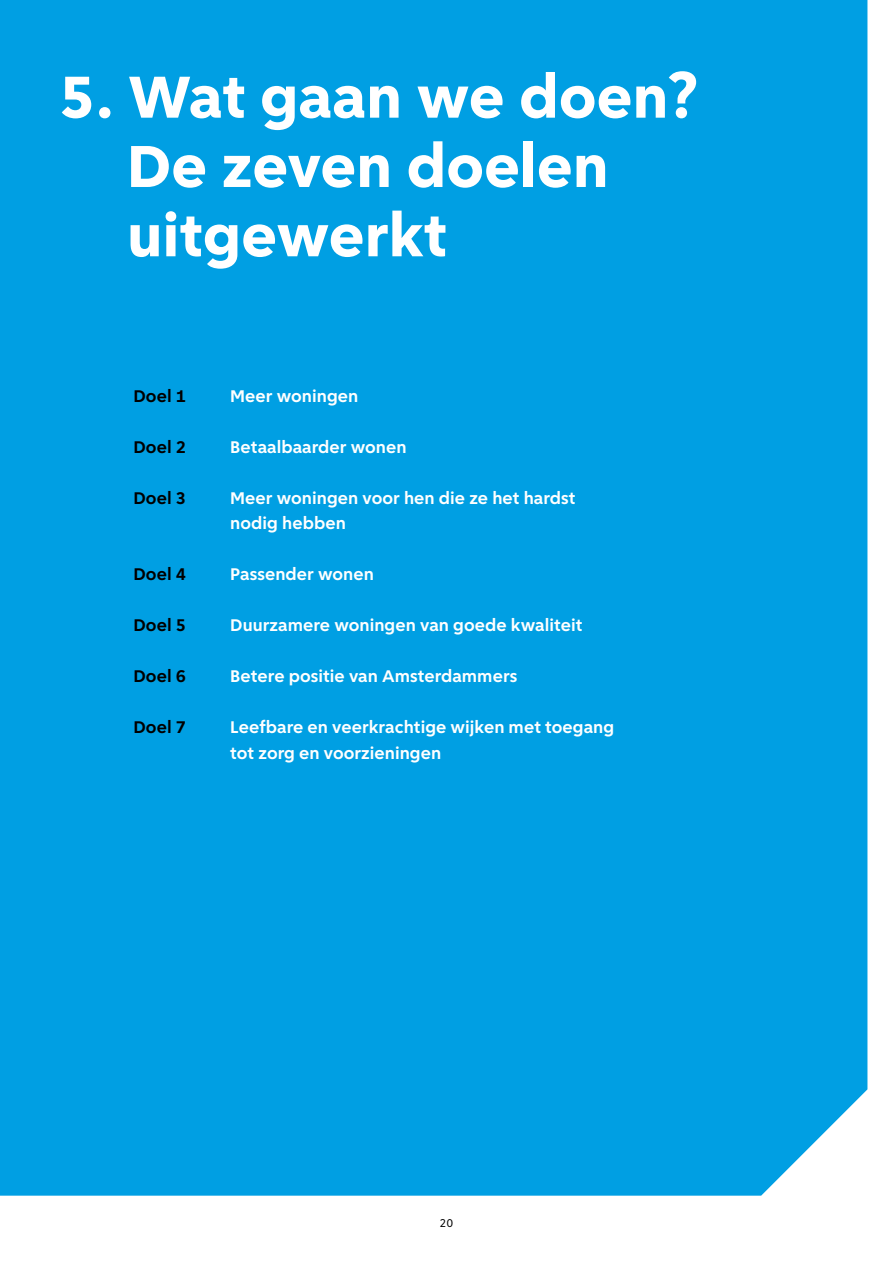
<style>
.page{position:relative;width:893px;height:1263px;background:#fff}
.page>*{position:absolute;margin:0;border:0;box-sizing:border-box;transform-origin:0 0}
.H1_hoofdstuk{font:800 63px/69.3px "Amsterdam Sans";color:#fff}
.opsomming-nummers{font:700 18px/25.5px "Amsterdam Sans";color:#fff}
.opsomming-nummers-2{font:700 18px "Amsterdam Sans";color:#000}
.t1{font:12px "Amsterdam Sans";color:#000}
</style>
<div class="page">
<div style="left:0;top:0;width:867px;height:1196px;background:#009fe3"></div>
<h1 class="H1_hoofdstuk" style="left:127px;top:63px;width:572px;text-indent:-67px">5. Wat gaan we doen?<br>De zeven doelen uitgewerkt</h1>
<p class="opsomming-nummers-2" style="left:134px;top:385px;width:54px">Doel 1</p>
<p class="opsomming-nummers" style="left:230px;top:383px;width:130px">Meer woningen</p>
<p class="opsomming-nummers-2" style="left:134px;top:436px;width:54px">Doel 2</p>
<p class="opsomming-nummers" style="left:230px;top:434px;width:178px">Betaalbaarder wonen</p>
<p class="opsomming-nummers-2" style="left:134px;top:487px;width:54px">Doel 3</p>
<p class="opsomming-nummers" style="left:230px;top:485px;width:347px">Meer woningen voor hen die ze het hardst nodig hebben</p>
<p class="opsomming-nummers-2" style="left:134px;top:564px;width:54px">Doel 4</p>
<p class="opsomming-nummers" style="left:230px;top:561px;width:145px">Passender wonen</p>
<p class="opsomming-nummers-2" style="left:134px;top:615px;width:54px">Doel 5</p>
<p class="opsomming-nummers" style="left:230px;top:612px;width:354px">Duurzamere woningen van goede kwaliteit</p>
<p class="opsomming-nummers-2" style="left:134px;top:666px;width:54px">Doel 6</p>
<p class="opsomming-nummers" style="left:230px;top:663px;width:289px">Betere positie van Amsterdammers</p>
<p class="opsomming-nummers-2" style="left:134px;top:717px;width:54px">Doel 7</p>
<p class="opsomming-nummers" style="left:230px;top:714px;width:385px">Leefbare en veerkrachtige wijken met toegang tot zorg en voorzieningen</p>
<p class="t1" style="left:440px;top:1216px;width:15px">20</p>
</div>
